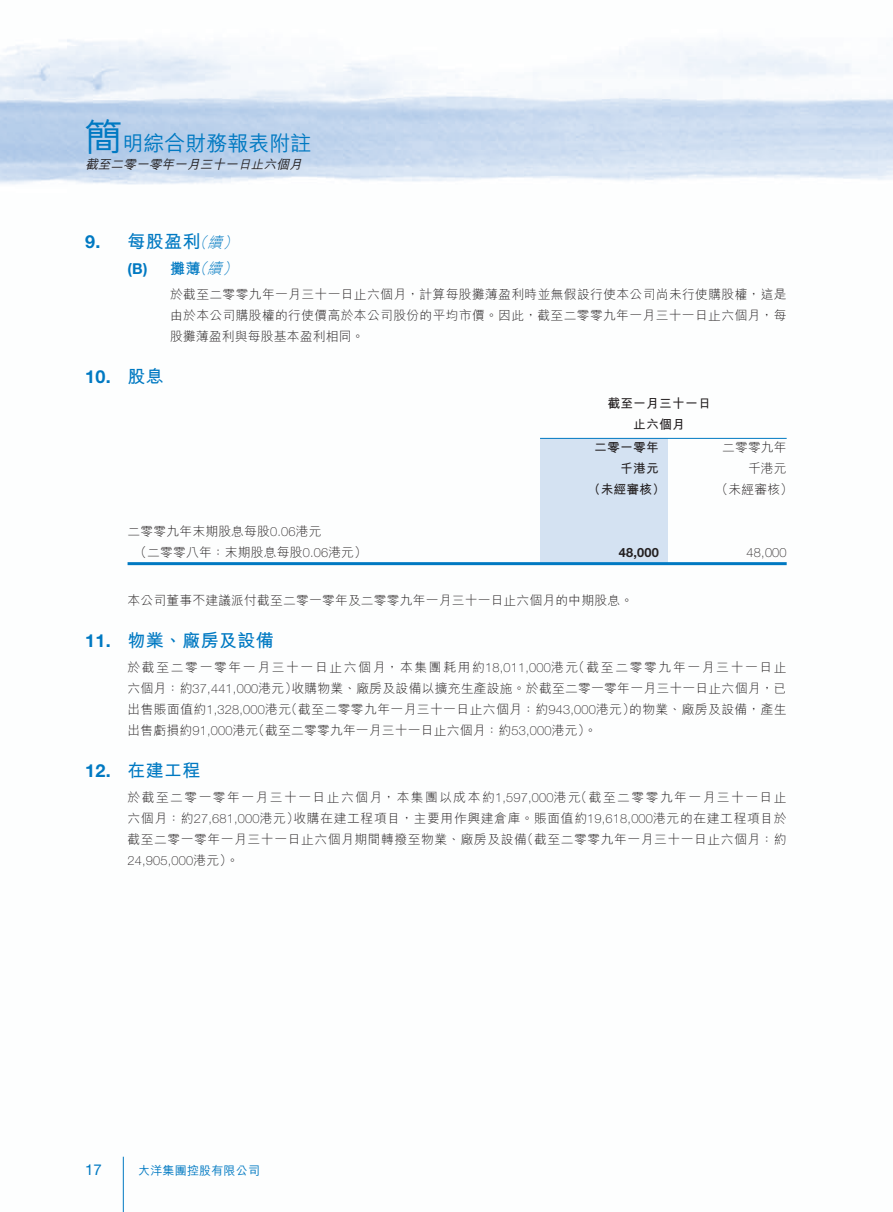
<style>
.page{position:relative;width:893px;height:1212px;background:#fff}
.page>*{position:absolute;margin:0;border:0;box-sizing:border-box;transform-origin:0 0}
.t1{font:500 21px "M Hei HK";color:#0079c2}
.t2{font:700 18px "M Hei HK";letter-spacing:.015em;color:#0079c2}
.t3{font:700 18px "Helvetica Neue LT Std";color:#0079c2}
.t4{font:700 15px "Helvetica Neue LT Std";color:#0079c2}
.t5{font:15px "Helvetica Neue LT Std";color:#0079c2}
.t6{font:300 12.75px/21px "M Hei HK";letter-spacing:.015em;color:#231f20;text-align:justify}
.t7{font:700 12.75px/21px "M Hei HK";letter-spacing:.015em;color:#231f20;text-align:center}
.t8{font:italic 500 12.75px "M Hei HK";color:#231f20}
.t9{font:700 12.75px "Helvetica Neue LT Std";color:#231f20}
.t10{font:100 12.75px "Helvetica Neue LT Std";color:#231f20}
.t11{font:500 12px "M Hei HK";letter-spacing:.015em;color:#0079c2}
.s1{font-size:37.5px}
.s2{font-family:"Helvetica Neue LT Std"}
.s3{font-weight:300;font-style:italic;font-size:15px}
.s4{font-family:"M Hei HK"}
.s5{font-family:"M Hei HK";font-weight:300;font-style:italic}
.s6{font-family:"Helvetica Neue LT Std";font-weight:100}
</style>
<div class="page">
<hr style="left:123px;top:1157px;width:1px;height:55px;background:#0079c2">
<div style="left:540px;top:438px;width:128px;height:124px;background:#d4e2f2"></div>
<hr style="left:540px;top:438px;width:247px;height:1px;background:#0079c2">
<hr style="left:128px;top:562px;width:659px;height:3px;background:#0079c2">
<p class="t1" style="left:85px;top:128px;width:228px"><span class="s1">簡</span>明綜合財務報表附註</p>
<p class="t8" style="left:85px;top:155px;width:222px">截至二零一零年一月三十一日止六個月</p>
<p class="t2" style="left:85px;top:229px;width:159px"><span class="s2">9.</span> 每股盈利<span class="s3">（續）</span></p>
<p class="t4" style="left:128px;top:259px;width:116px">(B) <span class="s4">攤薄</span><span class="s5">（續）</span></p>
<p class="t6" style="left:170px;top:283px;width:618px">於截至二零零九年一月三十一日止六個月，計算每股攤薄盈利時並無假設行使本公司尚未行使購股權，這是由於本公司購股權的行使價高於本公司股份的平均市價。因此，截至二零零九年一月三十一日止六個月，每股攤薄盈利與每股基本盈利相同。</p>
<p class="t3" style="left:85px;top:365px;width:80px">10. <span class="s4">股息</span></p>
<p class="t7" style="left:607px;top:392px;width:105px">截至一月三十一日止六個月</p>
<p class="t7" style="left:594px;top:435px;width:66px">二零一零年</p>
<p class="t6" style="left:722px;top:436px;width:66px">二零零九年</p>
<p class="t7" style="left:620px;top:456px;width:40px">千港元</p>
<p class="t6" style="left:748px;top:457px;width:40px">千港元</p>
<p class="t7" style="left:588px;top:477px;width:79px">（未經審核）</p>
<p class="t6" style="left:715px;top:478px;width:79px">（未經審核）</p>
<p class="t6" style="left:134px;top:520px;width:234px;text-indent:-7px">二零零九年末期股息每股<span class="s6">0.06</span>港元<br>（二零零八年：末期股息每股<span class="s6">0.06</span>港元）</p>
<p class="t9" style="left:619px;top:544px;width:42px">48,000</p>
<p class="t10" style="left:747px;top:545px;width:42px">48,000</p>
<p class="t6" style="left:128px;top:589px;width:507px">本公司董事不建議派付截至二零一零年及二零零九年一月三十一日止六個月的中期股息。</p>
<p class="t2" style="left:85px;top:627px;width:190px"><span class="s2">11.</span> 物業、廠房及設備</p>
<p class="t6" style="left:128px;top:656px;width:661px">於截至二零一零年一月三十一日止六個月，本集團耗用約<span class="s6">18,011,000</span>港元（截至二零零九年一月三十一日止六個月：約<span class="s6">37,441,000</span>港元）收購物業、廠房及設備以擴充生產設施。於截至二零一零年一月三十一日止六個月，已出售賬面值約<span class="s6">1,328,000</span>港元（截至二零零九年一月三十一日止六個月：約<span class="s6">943,000</span>港元）的物業、廠房及設備，產生出售虧損約<span class="s6">91,000</span>港元（截至二零零九年一月三十一日止六個月：約<span class="s6">53,000</span>港元）。</p>
<p class="t2" style="left:85px;top:757px;width:117px"><span class="s2">12.</span> 在建工程</p>
<p class="t6" style="left:128px;top:786px;width:661px">於截至二零一零年一月三十一日止六個月，本集團以成本約<span class="s6">1,597,000</span>港元（截至二零零九年一月三十一日止六個月：約<span class="s6">27,681,000</span>港元）收購在建工程項目，主要用作興建倉庫。賬面值約<span class="s6">19,618,000</span>港元的在建工程項目於截至二零一零年一月三十一日止六個月期間轉撥至物業、廠房及設備（截至二零零九年一月三十一日止六個月：約<span class="s6">24,905,000</span>港元）。</p>
<p class="t5" style="left:85px;top:1160px;width:18px">17</p>
<p class="t11" style="left:138px;top:1162px;width:123px">大洋集團控股有限公司</p>
</div>
